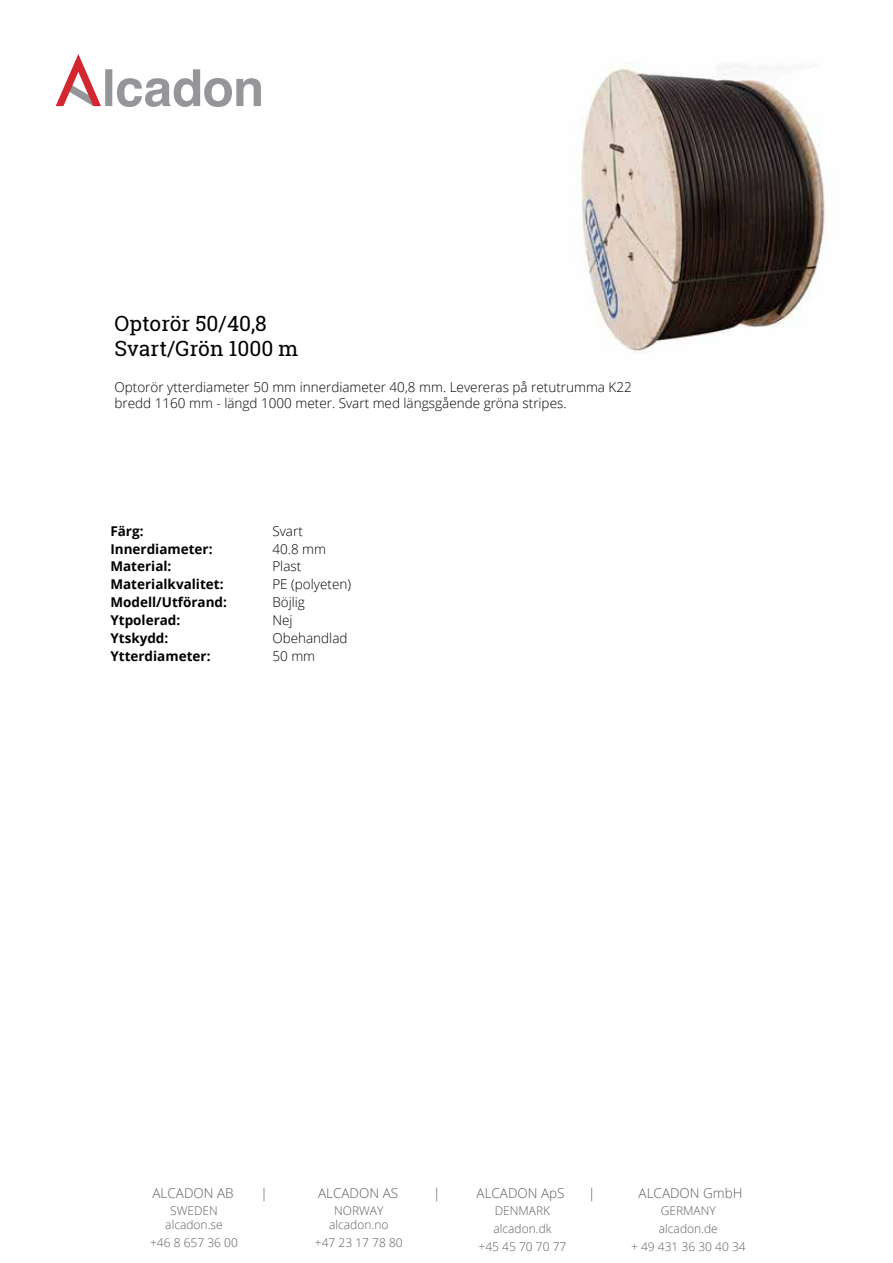
<style>
.page{position:relative;width:893px;height:1263px;background:#fff}
.page>*{position:absolute;margin:0;border:0;box-sizing:border-box;transform-origin:0 0}
.t1{font:21px/25.2px "Roboto Slab";color:#000}
.t2{font:300 13.5px/16.2px "Open Sans";color:#000}
.t3{font:700 13.5px "Open Sans";color:#000}
.t4{font:300 13.5px "Open Sans";color:#5e5d5a}
.t5{font:300 12px/18px "Open Sans";color:#5e5d5a;text-align:center}
</style>
<div class="page">
<svg style="left:56px;top:54px;width:205px;height:53px"></svg>
<img style="left:580px;top:63px;width:245px;height:290px">
<h1 class="t1" style="left:115px;top:311px;width:185px">Optorör 50/40,8<br>Svart/Grön 1000 m</h1>
<p class="t2" style="left:115px;top:378px;width:519px">Optorör ytterdiameter 50 mm innerdiameter 40,8 mm. Levereras på retutrumma K22 bredd 1160 mm - längd 1000 meter. Svart med längsgående gröna stripes.</p>
<p class="t3" style="left:110px;top:521px;width:35px">Färg:</p>
<p class="t2" style="left:272px;top:522px;width:32px">Svart</p>
<p class="t3" style="left:110px;top:539px;width:104px">Innerdiameter:</p>
<p class="t2" style="left:272px;top:540px;width:55px">40.8 mm</p>
<p class="t3" style="left:110px;top:557px;width:63px">Material:</p>
<p class="t2" style="left:272px;top:558px;width:30px">Plast</p>
<p class="t3" style="left:110px;top:575px;width:115px">Materialkvalitet:</p>
<p class="t2" style="left:272px;top:576px;width:80px">PE (polyeten)</p>
<p class="t3" style="left:110px;top:593px;width:118px">Modell/Utförand:</p>
<p class="t2" style="left:272px;top:594px;width:34px">Böjlig</p>
<p class="t3" style="left:110px;top:610px;width:71px">Ytpolerad:</p>
<p class="t2" style="left:272px;top:611px;width:22px">Nej</p>
<p class="t3" style="left:110px;top:628px;width:59px">Ytskydd:</p>
<p class="t2" style="left:272px;top:629px;width:77px">Obehandlad</p>
<p class="t3" style="left:110px;top:646px;width:102px">Ytterdiameter:</p>
<p class="t2" style="left:272px;top:647px;width:44px">50 mm</p>
<p class="t4" style="left:153px;top:1184px;width:83px">ALCADON AB</p>
<p class="t4" style="left:261px;top:1184px;width:9px">|</p>
<p class="t4" style="left:318px;top:1184px;width:82px">ALCADON AS</p>
<p class="t4" style="left:433px;top:1184px;width:9px">|</p>
<p class="t4" style="left:477px;top:1184px;width:90px">ALCADON ApS</p>
<p class="t4" style="left:588px;top:1184px;width:9px">|</p>
<p class="t4" style="left:639px;top:1184px;width:106px">ALCADON GmbH</p>
<p class="t5" style="left:329px;top:1203px;width:61px;line-height:14.4px">NORWAY alcadon.no</p>
<p class="t5" style="left:315px;top:1234px;width:89px">+47 23 17 78 80</p>
<p class="t5" style="left:479px;top:1201px;width:89px">DENMARK alcadon.dk<br>+45 45 70 70 77</p>
<p class="t5" style="left:631px;top:1201px;width:116px">GERMANY alcadon.de<br>+ 49 431 36 30 40 34</p>
<p class="t5" style="left:165px;top:1203px;width:59px;line-height:14.4px">SWEDEN alcadon.se</p>
<p class="t5" style="left:150px;top:1234px;width:89px">+46 8 657 36 00</p>
</div>
